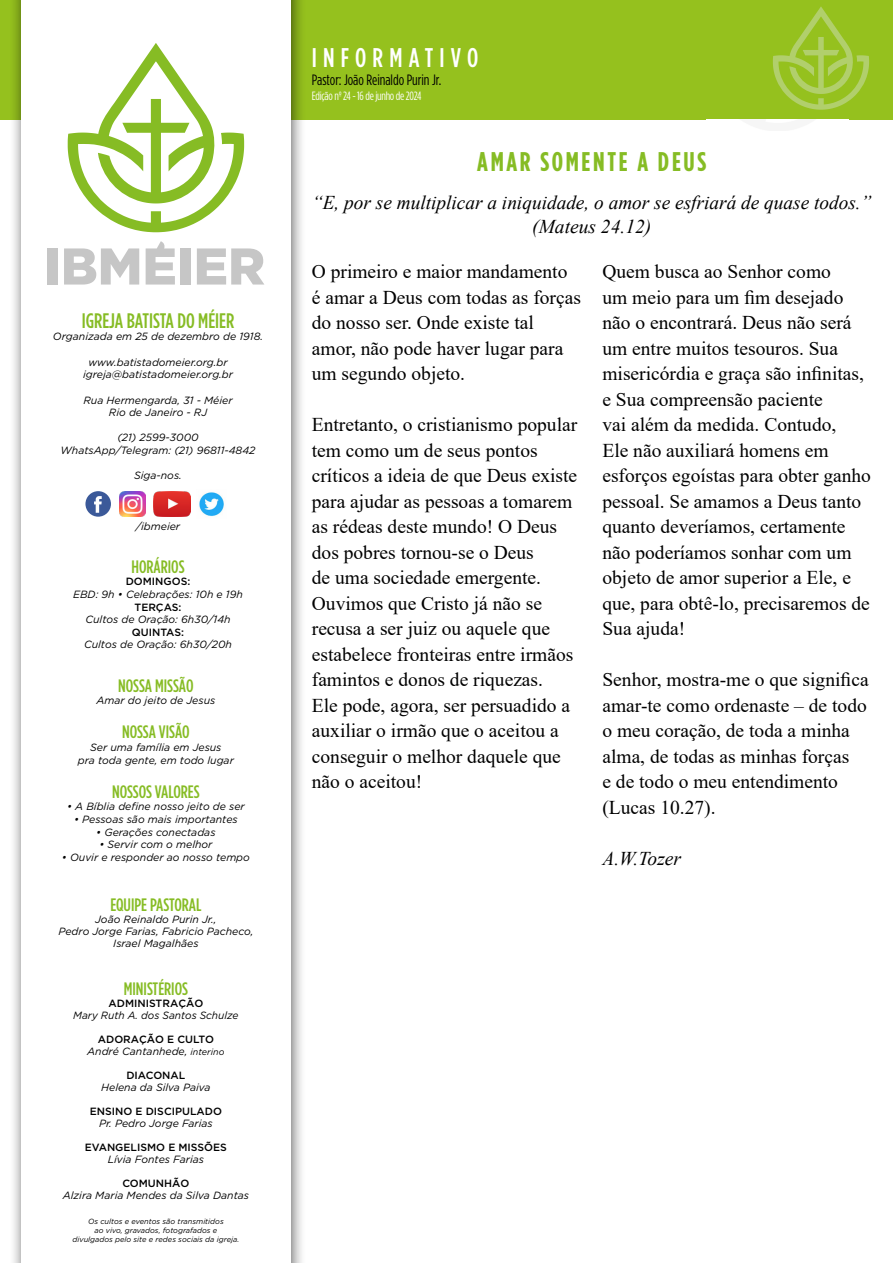
<style>
.page{position:relative;width:893px;height:1263px;background:#fff}
.page>*{position:absolute;margin:0;border:0;box-sizing:border-box;transform-origin:0 0}
.t1{font:700 27px "Gotham Condensed";letter-spacing:.1em;color:#86bc24}
.t2{font:500 27px "Gotham Condensed";letter-spacing:.23em;color:#fff}
.t3{font:500 21px "Gotham Condensed";color:#86bc24}
.t4{font:19.5px/25.5px "Times New Roman";color:#000}
.t5{font:italic 19.5px/23.4px "Times New Roman";color:#000;text-align:center}
.t6{font:500 18px "Gotham Condensed";color:#86bc24}
.t7{font:15px "Gotham Condensed";color:#000}
.t8{font:12px "Gotham Condensed";letter-spacing:-.02em;color:#fff}
.t9{font:italic 10.5px/12.6px "Gotham";color:#000;text-align:center}
.t10{font:500 10.5px "Gotham";color:#000}
.t11{font:italic 7.5px/9px "Gotham";color:#000;text-align:center}
.s1{font-weight:500;font-style:normal}
.s2{font-size:9px}
</style>
<div class="page">
<div style="left:0;top:0;width:893px;height:119px;background:#95c11e"></div>
<div style="left:9px;top:0;width:298px;height:1263px;background:#000;opacity:.64"></div>
<div style="left:21px;top:0;width:270px;height:1263px;background:#fff"></div>
<svg style="left:68px;top:43px;width:176px;height:189px"></svg>
<div style="left:47px;top:248px;width:10px;height:37px;background:#c6c6c6"></div>
<svg style="left:64px;top:248px;width:75px;height:37px"></svg>
<div style="left:180px;top:248px;width:10px;height:37px;background:#c6c6c6"></div>
<svg style="left:197px;top:248px;width:67px;height:37px"></svg>
<svg style="left:146px;top:241px;width:29px;height:44px"></svg>
<svg style="left:773px;top:6px;width:96px;height:104px"></svg>
<img style="left:120px;top:491px;width:25px;height:26px">
<img style="left:199px;top:492px;width:25px;height:25px">
<div style="left:85px;top:491px;width:26px;height:26px;background:#3b5999;border-radius:50%"></div>
<svg style="left:94px;top:496px;width:8px;height:17px"></svg>
<img style="left:154px;top:491px;width:36px;height:26px">
<p class="t3" style="left:82px;top:309px;width:154px">IGREJA BATISTA DO MÉIER</p>
<p class="t9" style="left:53px;top:330px;width:212px">Organizada em 25 de dezembro de 1918.</p>
<p class="t9" style="left:83px;top:356px;width:152px">www.batistadomeier.org.br igreja@batistadomeier.org.br</p>
<p class="t9" style="left:83px;top:393px;width:151px">Rua Hermengarda, 31 - Méier<br>Rio de Janeiro - RJ</p>
<p class="t9" style="left:61px;top:431px;width:196px">(21) 2599-3000<br>WhatsApp/Telegram: (21) 96811-4842</p>
<p class="t9" style="left:134px;top:469px;width:49px">Siga-nos.</p>
<p class="t9" style="left:136px;top:519px;width:46px">/ibmeier</p>
<p class="t6" style="left:131px;top:556px;width:55px">HORÁRIOS</p>
<p class="t10" style="left:126px;top:576px;width:66px">DOMINGOS:</p>
<p class="t9" style="left:73px;top:588px;width:171px">EBD: 9h • Celebrações: 10h e 19h</p>
<p class="t10" style="left:135px;top:601px;width:49px">TERÇAS:</p>
<p class="t9" style="left:85px;top:613px;width:147px">Cultos de Oração: 6h30/14h</p>
<p class="t10" style="left:132px;top:626px;width:54px">QUINTAS:</p>
<p class="t9" style="left:84px;top:638px;width:150px">Cultos de Oração: 6h30/20h</p>
<p class="t6" style="left:118px;top:675px;width:77px">NOSSA MISSÃO</p>
<p class="t9" style="left:96px;top:694px;width:120px">Amar do jeito de Jesus</p>
<p class="t6" style="left:122px;top:722px;width:69px">NOSSA VISÃO</p>
<p class="t9" style="left:78px;top:741px;width:157px">Ser uma família em Jesus<br>pra toda gente, em todo lugar</p>
<p class="t6" style="left:112px;top:781px;width:89px">NOSSOS VALORES</p>
<p class="t9" style="left:67px;top:800px;width:179px">• A Bíblia define nosso jeito de ser</p>
<p class="t9" style="left:74px;top:813px;width:165px">• Pessoas são mais importantes</p>
<p class="t9" style="left:96px;top:825px;width:121px">• Gerações conectadas</p>
<p class="t9" style="left:99px;top:838px;width:115px">• Servir com o melhor</p>
<p class="t9" style="left:62px;top:851px;width:190px">• Ouvir e responder ao nosso tempo</p>
<p class="t6" style="left:110px;top:894px;width:92px">EQUIPE PASTORAL</p>
<p class="t9" style="left:58px;top:913px;width:196px;line-height:12px">João Reinaldo Purin Jr.,<br>Pedro Jorge Farias, Fabricio Pacheco,<br>Israel Magalhães</p>
<p class="t6" style="left:124px;top:978px;width:66px">MINISTÉRIOS</p>
<p class="t10" style="left:109px;top:997px;width:96px">ADMINISTRAÇÃO</p>
<p class="t9" style="left:73px;top:1008px;width:167px">Mary Ruth A. dos Santos Schulze</p>
<p class="t9" style="left:87px;top:1033px;width:139px;line-height:12px"><span class="s1">ADORAÇÃO E CULTO<br></span>André Cantanhede, <span class="s2">interino</span></p>
<p class="t10" style="left:126px;top:1069px;width:60px">DIACONAL</p>
<p class="t9" style="left:101px;top:1080px;width:111px">Helena da Silva Paiva</p>
<p class="t10" style="left:90px;top:1105px;width:134px">ENSINO E DISCIPULADO</p>
<p class="t9" style="left:99px;top:1116px;width:115px">Pr. Pedro Jorge Farias</p>
<p class="t10" style="left:85px;top:1141px;width:144px">EVANGELISMO E MISSÕES</p>
<p class="t9" style="left:108px;top:1152px;width:98px">Lívia Fontes Farias</p>
<p class="t10" style="left:122px;top:1177px;width:69px">COMUNHÃO</p>
<p class="t9" style="left:63px;top:1188px;width:188px">Alzira Maria Mendes da Silva Dantas</p>
<p class="t11" style="left:73px;top:1216px;width:168px">Os cultos e eventos são transmitidos<br>ao vivo, gravados, fotografados e<br>divulgados pelo site e redes sociais da igreja.</p>
<h1 class="t2" style="left:312px;top:43px;width:168px">INFORMATIVO</h1>
<p class="t7" style="left:312px;top:72px;width:131px">Pastor: João Reinaldo Purin Jr.</p>
<p class="t8" style="left:312px;top:89px;width:111px">Edição nº 24 - 16 de junho de 2024</p>
<h1 class="t1" style="left:477px;top:146px;width:231px">AMAR SOMENTE A DEUS</h1>
<p class="t5" style="left:312px;top:190px;width:561px">“E, por se multiplicar a iniquidade, o amor se esfriará de quase todos.” (Mateus 24.12)</p>
<p class="t4" style="left:312px;top:258px;width:271px">O primeiro e maior mandamento é amar a Deus com todas as forças do nosso ser. Onde existe tal amor, não pode haver lugar para um segundo objeto.</p>
<p class="t4" style="left:312px;top:411px;width:267px">Entretanto, o cristianismo popular tem como um de seus pontos críticos a ideia de que Deus existe para ajudar as pessoas a tomarem as rédeas deste mundo! O Deus dos pobres tornou-se o Deus<br>de uma sociedade emergente.<br>Ouvimos que Cristo já não se recusa a ser juiz ou aquele que estabelece fronteiras entre irmãos famintos e donos de riquezas.<br>Ele pode, agora, ser persuadido a auxiliar o irmão que o aceitou a conseguir o melhor daquele que não o aceitou!</p>
<p class="t4" style="left:602px;top:258px;width:270px">Quem busca ao Senhor como<br>um meio para um fim desejado não o encontrará. Deus não será um entre muitos tesouros. Sua misericórdia e graça são infinitas, e Sua compreensão paciente<br>vai além da medida. Contudo,<br>Ele não auxiliará homens em esforços egoístas para obter ganho pessoal. Se amamos a Deus tanto quanto deveríamos, certamente não poderíamos sonhar com um objeto de amor superior a Ele, e que, para obtê-lo, precisaremos de<br>Sua ajuda!</p>
<p class="t4" style="left:602px;top:666px;width:268px">Senhor, mostra-me o que significa amar-te como ordenaste – de todo o meu coração, de toda a minha alma, de todas as minhas forças<br>e de todo o meu entendimento (Lucas 10.27).</p>
<p class="t5" style="left:602px;top:846px;width:80px">A.W.Tozer</p>
</div>
